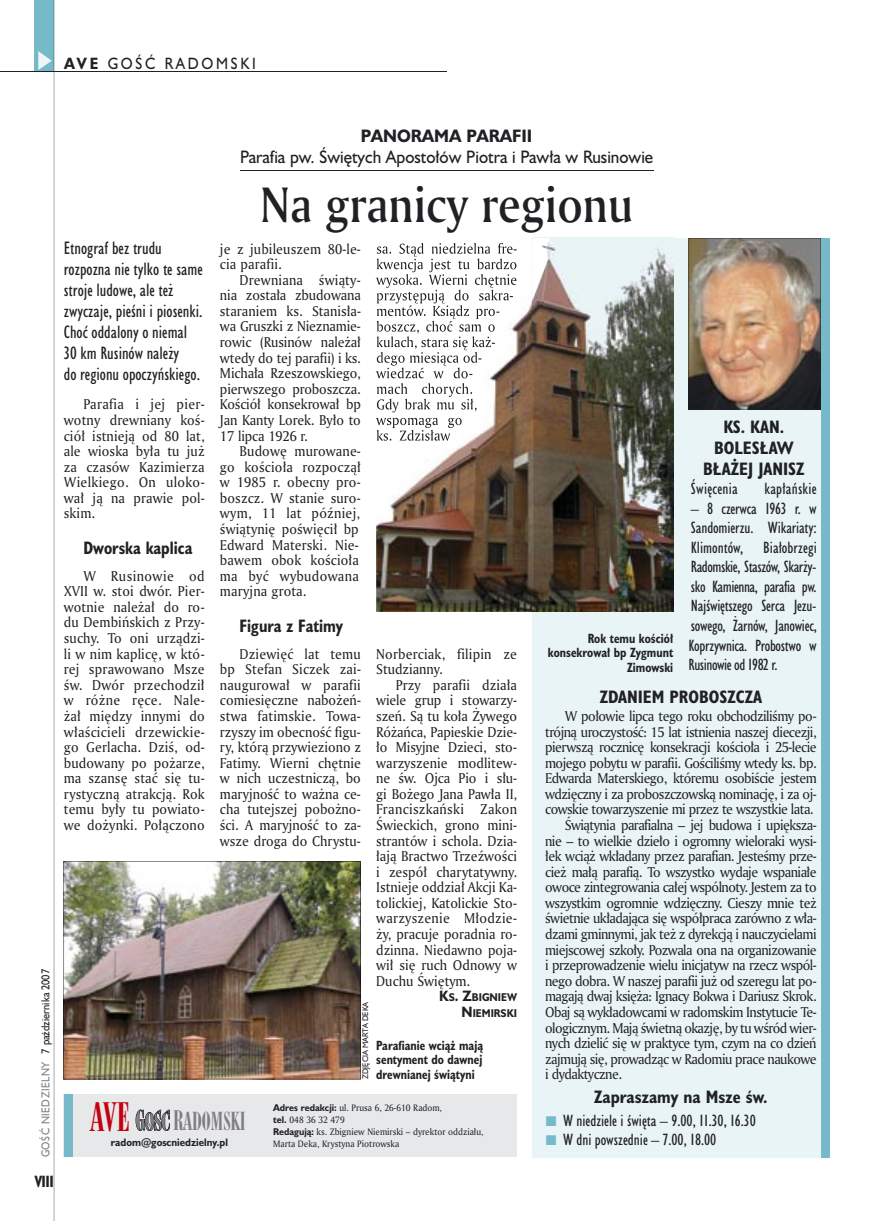
<style>
.page{position:relative;width:872px;height:1221px;background:#fff}
.page>*{position:absolute;margin:0;border:0;box-sizing:border-box;transform-origin:0 0}
.t1{font:48px "Amerigo Md PL";color:#212125;scale:.9 1}
.t2{font:24px "Modern 735 PL";color:#7f7e83;scale:.9 1}
.t3{font:16.5px/21px "Humanst 521 Cn PL";color:#212125}
.t4{font:700 16.5px/21px "Humanst 521 Cn PL";color:#212125;text-align:center}
.t5{font:16.5px "Humanst 521 PL";color:#212125;scale:.94 1}
.t6{font:700 16.5px "Humanst 521 Cn PL";color:#212125;scale:.94 1}
.t7{font:700 16.5px "Humanst 521 PL";color:#212125;scale:.94 1}
.t8{font:15px/19.5px "Humanst 521 Cn PL";letter-spacing:-.01em;color:#212125;text-align:justify}
.t9{font:15px "Humanst 521 Cn PL";letter-spacing:.015em;color:#212125}
.t10{font:15px "Humanst 521 PL";letter-spacing:.2em;color:#212125;scale:.9 1}
.t11{font:700 15px "Humanst 521 Cn PL";color:#212125;scale:.94 1}
.t12{font:13.8px/15.6px "Amerigo PL";letter-spacing:-.04em;color:#212125;text-align:justify;scale:.94 1}
.t13{font:13.8px/15.6px "Amerigo PL";letter-spacing:.01em;color:#212125;scale:.94 1}
.t14{font:13.8px/15.6px "Amerigo PL";letter-spacing:.015em;color:#212125;scale:.94 1}
.t15{font:700 12.3px/14.4px "Humanst 521 Cn PL";color:#212125;text-align:right;scale:.94 1}
.t16{font:10.5px "Humanst 521 PL";color:#212125;scale:.9 1}
.t17{font:700 10.35px/15.6px "Humanst 521 PL";color:#212125;text-align:right;scale:.9 1}
.t18{font:700 9.9px "Humanst 521 PL";color:#212125;scale:.94 1}
.t19{font:9px/12px "Amerigo PL";color:#212125;scale:.94 1}
.t20{font:7.5px "Humanst 521 PL";color:#212125;scale:.94 1}
.s1{font-weight:700}
.s2{color:#7f7e83}
.s3{font-size:13.8px}
.s4{font-size:37.95px;color:#c40011}
.s5{font-size:26.1px}
.s6{font-family:"Humanst 521 PL";font-weight:700}
</style>
<div class="page">
<div style="left:35px;top:0;width:19px;height:72px;background:#76baca"></div>
<svg style="left:38px;top:51px;width:14px;height:19px"></svg>
<hr style="left:54px;top:0;width:1px;height:1220px;background:#212125">
<hr style="left:0;top:72px;width:447px;height:1px;background:#212125">
<div style="left:64px;top:1094px;width:453px;height:62px;background:#e7e8e9"></div>
<div style="left:64px;top:1094px;width:8px;height:62px;background:#76baca"></div>
<svg style="left:136px;top:1109px;width:34px;height:21px"></svg>
<div style="left:532px;top:238px;width:297px;height:918px;background:#e9f4f6"></div>
<div style="left:821px;top:238px;width:8px;height:918px;background:#76baca"></div>
<img style="left:688px;top:238px;width:133px;height:171px">
<hr style="left:240px;top:170px;width:413px;height:1px;background:#212125">
<img style="left:64px;top:861px;width:297px;height:218px">
<img style="left:376px;top:252px;width:156px;height:360px">
<img style="left:532px;top:243px;width:141px;height:369px">
<img style="left:377px;top:243px;width:140px;height:15px">
<img style="left:377px;top:258px;width:140px;height:14px">
<img style="left:376px;top:274px;width:141px;height:14px">
<img style="left:377px;top:289px;width:136px;height:14px">
<img style="left:377px;top:305px;width:122px;height:14px">
<img style="left:377px;top:321px;width:118px;height:12px">
<img style="left:377px;top:336px;width:118px;height:14px">
<img style="left:377px;top:352px;width:104px;height:14px">
<img style="left:376px;top:367px;width:96px;height:11px">
<img style="left:377px;top:383px;width:96px;height:14px">
<img style="left:377px;top:398px;width:100px;height:14px">
<img style="left:376px;top:418px;width:86px;height:10px">
<img style="left:377px;top:430px;width:73px;height:10px">
<svg style="left:532px;top:238px;width:17px;height:62px"></svg>
<p class="t10" style="left:64px;top:53px;width:215px"><span class="s1">AVE</span> GOŚĆ RADOMSKI</p>
<p class="t16" style="left:38px;top:1157px;width:211px;rotate:-90deg"><span class="s2">GOŚĆ NIEDZIELNY</span> 7 października 2007</p>
<p class="t11" style="left:35px;top:1170px;width:22px">VIII</p>
<p class="t7" style="left:361px;top:124px;width:184px">PANORAMA PARAFII</p>
<p class="t5" style="left:240px;top:145px;width:441px">Parafia pw. Świętych Apostołów Piotra i Pawła w Rusinowie</p>
<h1 class="t1" style="left:260px;top:172px;width:416px">Na granicy regionu</h1>
<p class="t3" style="left:64px;top:237px;width:140px">Etnograf bez trudu rozpozna nie tylko te same stroje ludowe, ale też zwyczaje, pieśni i piosenki.<br>Choć oddalony o niemal<br>30 km Rusinów należy<br>do regionu opoczyńskiego.</p>
<p class="t12" style="left:64px;top:396px;width:151px;text-indent:20px">Parafia i jej pier&shy;wotny drewniany koś&shy;ciół istnieją od 80 lat, ale wioska była tu już za czasów Kazimierza Wielkiego. On uloko&shy;wał ją na prawie pol&shy;skim.</p>
<p class="t6" style="left:83px;top:537px;width:118px">Dworska kaplica</p>
<p class="t12" style="left:64px;top:567px;width:151px;text-indent:20px">W Rusinowie od XVII w. stoi dwór. Pier&shy;wotnie należał do ro&shy;du Dembińskich z Przy&shy;suchy. To oni urządzi&shy;li w nim kaplicę, w któ&shy;rej sprawowano Msze św. Dwór przechodził w różne ręce. Nale&shy;żał między innymi do właścicieli drzewickie&shy;go Gerlacha. Dziś, od&shy;budowany po pożarze, ma szansę stać się tu&shy;rystyczną atrakcją. Rok temu były tu powiato&shy;we dożynki. Połączono</p>
<p class="t13" style="left:220px;top:240px;width:151px">je z jubileuszem 80-le&shy;cia parafii.</p>
<p class="t12" style="left:220px;top:271px;width:151px;text-indent:20px">Drewniana świąty&shy;nia została zbudowana staraniem ks. Stanisła&shy;wa Gruszki z Nieznamie&shy;rowic (Rusinów należał wtedy do tej parafii) i ks.<br>Michała Rzeszowskiego, pierwszego proboszcza.<br>Kościół konsekrował bp Jan Kanty Lorek. Było to 17 lipca 1926 r.</p>
<p class="t13" style="left:220px;top:443px;width:151px;text-indent:20px">Budowę murowane&shy;go kościoła rozpoczął w 1985 r. obecny pro&shy;boszcz. W stanie suro&shy;wym, 11 lat później, świątynię poświęcił bp<br>Edward Materski. Nie&shy;bawem obok kościoła ma być wybudowana maryjna grota.</p>
<p class="t6" style="left:239px;top:614px;width:111px">Figura z Fatimy</p>
<p class="t12" style="left:220px;top:645px;width:151px;text-indent:20px">Dziewięć lat temu bp Stefan Siczek zai&shy;naugurował w parafii comiesięczne nabożeń&shy;stwa fatimskie. Towa&shy;rzyszy im obecność figu&shy;ry, którą przywieziono z Fatimy. Wierni chętnie w nich uczestniczą, bo maryjność to ważna ce&shy;cha tutejszej pobożno&shy;ści. A maryjność to za&shy;wsze droga do Chrystu-</p>
<p class="t14" style="left:376px;top:645px;width:151px">Norberciak, filipin ze<br>Studzianny.</p>
<p class="t12" style="left:376px;top:676px;width:151px;text-indent:20px">Przy parafii działa wiele grup i stowarzy&shy;szeń. Są tu koła Żywego Różańca, Papieskie Dzie&shy;ło Misyjne Dzieci, sto&shy;warzyszenie modlitew&shy;ne św. Ojca Pio i słu&shy;gi Bożego Jana Pawła II, Franciszkański Zakon Świeckich, grono mini&shy;strantów i schola. Dzia&shy;łają Bractwo Trzeźwości i zespół charytatywny.<br>Istnieje oddział Akcji Ka&shy;tolickiej, Katolickie Sto&shy;warzyszenie Młodzie&shy;ży, pracuje poradnia ro&shy;dzinna. Niedawno poja&shy;wił się ruch Odnowy w Duchu Świętym.</p>
<p class="t17" style="left:439px;top:989px;width:88px"><span class="s3">K</span>S<span class="s3">. Z</span>BIGNIEW<br><span class="s3">N</span>IEMIRSKI</p>
<p class="t20" style="left:360px;top:1079px;width:84px;rotate:-90deg">ZDJĘCIA MARTA DEKA</p>
<p class="t15" style="left:376px;top:1037px;width:115px;text-align:justify">Parafianie wciąż mają sentyment do dawnej drewnianej świątyni</p>
<h2 class="t2" style="left:90px;top:1106px;width:174px"><span class="s4">AVE</span> <span class="s5">R</span>ADOMSKI</h2>
<p class="t19" style="left:273px;top:1101px;width:225px"><span class="s6">Adres redakcji:</span> ul. Prusa 6, 26-610 Radom,<br><span class="s6">tel.</span> 048 36 32 479<br><span class="s6">Redagują:</span> ks. Zbigniew Niemirski – dyrektor oddziału, Marta Deka, Krystyna Piotrowska</p>
<p class="t18" style="left:111px;top:1135px;width:126px">radom@goscniedzielny.pl</p>
<p class="t15" style="left:548px;top:630px;width:135px">Rok temu kościół konsekrował bp Zygmunt<br>Zimowski</p>
<p class="t4" style="left:703px;top:416px;width:103px">KS. KAN.<br>BOLESŁAW<br>BŁAŻEJ JANISZ</p>
<p class="t9" style="left:691px;top:479px;width:48px">Święcenia</p>
<p class="t9" style="left:764px;top:479px;width:54px">kapłańskie</p>
<p class="t8" style="left:691px;top:498px;width:127px">– 8 czerwca 1963 r. w Sandomierzu. Wikariaty:<br>Klimontów,</p>
<p class="t8" style="left:688px;top:537px;width:130px;text-indent:75px">Białobrzegi Radomskie, Staszów, Skarży&shy;sko Kamienna, parafia pw.<br>Najświętszego Serca Jezu&shy;sowego, Żarnów, Janowiec, Koprzywnica. Probostwo w Rusinowie od 1982 r.</p>
<p class="t4" style="left:600px;top:686px;width:164px">ZDANIEM PROBOSZCZA</p>
<p class="t12" style="left:564px;top:707px;width:269px">W połowie lipca tego roku obchodziliśmy po-</p>
<p class="t12" style="left:545px;top:723px;width:290px">trójną uroczystość: 15 lat istnienia naszej diecezji,</p>
<p class="t12" style="left:545px;top:739px;width:290px">pierwszą rocznicę konsekracji kościoła i 25-lecie</p>
<p class="t12" style="left:545px;top:754px;width:290px">mojego pobytu w parafii. Gościliśmy wtedy ks. bp.</p>
<p class="t12" style="left:545px;top:770px;width:290px">Edwarda Materskiego, któremu osobiście jestem</p>
<p class="t12" style="left:545px;top:785px;width:290px">wdzięczny i za proboszczowską nominację, i za oj-</p>
<p class="t12" style="left:545px;top:801px;width:287px">cowskie towarzyszenie mi przez te wszystkie lata.</p>
<p class="t12" style="left:564px;top:816px;width:269px">Świątynia parafialna – jej budowa i upiększa-</p>
<p class="t12" style="left:545px;top:832px;width:290px">nie – to wielkie dzieło i ogromny wieloraki wysi-</p>
<p class="t12" style="left:545px;top:848px;width:290px">łek wciąż wkładany przez parafian. Jesteśmy prze-</p>
<p class="t12" style="left:545px;top:863px;width:290px">cież małą parafią. To wszystko wydaje wspaniałe</p>
<p class="t12" style="left:545px;top:879px;width:290px">owoce zintegrowania całej wspólnoty. Jestem za to</p>
<p class="t12" style="left:545px;top:894px;width:290px">wszystkim ogromnie wdzięczny. Cieszy mnie też</p>
<p class="t12" style="left:545px;top:910px;width:290px">świetnie układająca się współpraca zarówno z wła-</p>
<p class="t12" style="left:545px;top:925px;width:290px">dzami gminnymi, jak też z dyrekcją i nauczycielami</p>
<p class="t12" style="left:545px;top:941px;width:290px">miejscowej szkoły. Pozwala ona na organizowanie</p>
<p class="t12" style="left:545px;top:957px;width:290px">i przeprowadzenie wielu inicjatyw na rzecz wspól-</p>
<p class="t12" style="left:545px;top:972px;width:290px">nego dobra. W naszej parafii już od szeregu lat po-</p>
<p class="t12" style="left:545px;top:988px;width:290px">magają dwaj księża: Ignacy Bokwa i Dariusz Skrok.</p>
<p class="t12" style="left:545px;top:1003px;width:290px">Obaj są wykładowcami w radomskim Instytucie Te-</p>
<p class="t12" style="left:545px;top:1019px;width:290px">ologicznym. Mają świetną okazję, by tu wśród wier-</p>
<p class="t12" style="left:545px;top:1034px;width:290px">nych dzielić się w praktyce tym, czym na co dzień</p>
<p class="t12" style="left:545px;top:1050px;width:290px">zajmują się, prowadząc w Radomiu prace naukowe</p>
<p class="t12" style="left:545px;top:1066px;width:83px">i dydaktyczne.</p>
<p class="t4" style="left:594px;top:1086px;width:175px">Zapraszamy na Msze św.</p>
<p class="t8" style="left:563px;top:1110px;width:194px">W niedziele i święta – 9.00, 11.30, 16.30<br>W dni powszednie – 7.00, 18.00</p>
</div>
